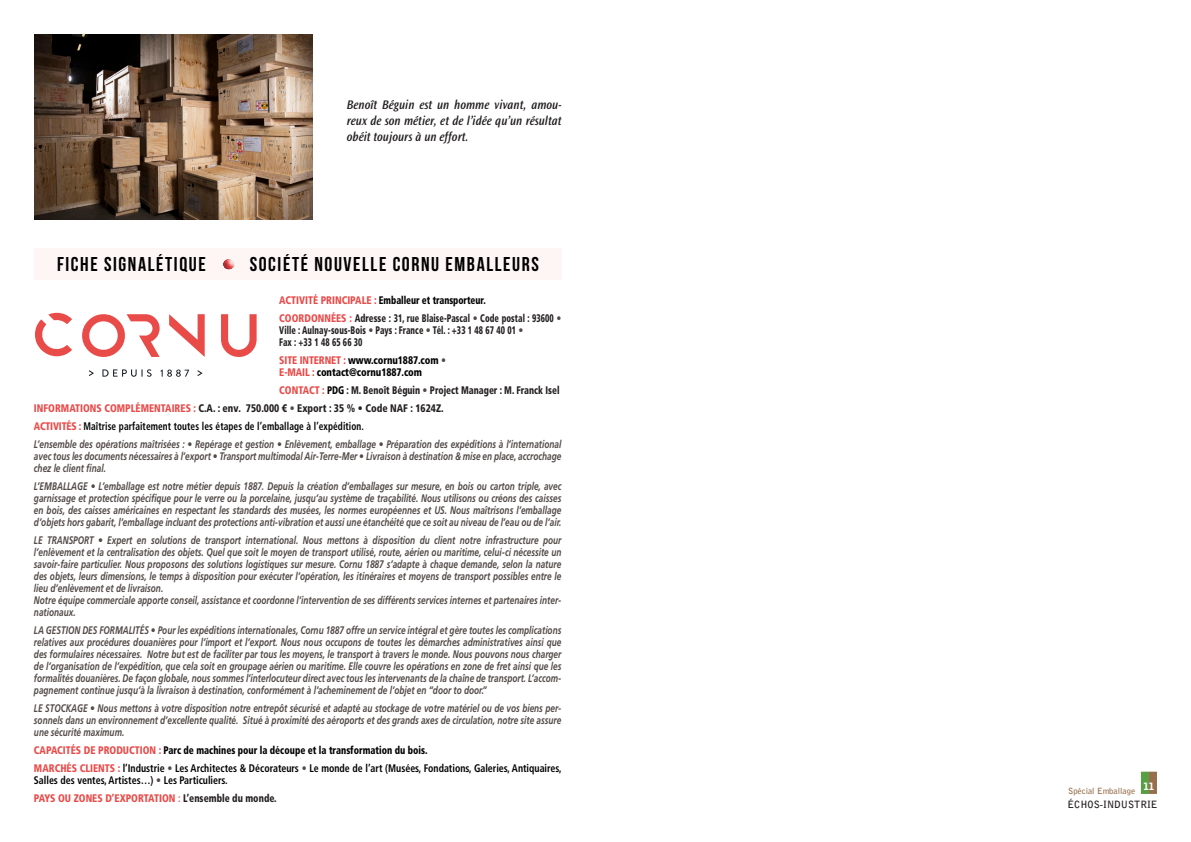
<style>
.page{position:relative;width:1191px;height:842px;background:#fff}
.page>*{position:absolute;margin:0;border:0;box-sizing:border-box;transform-origin:0 0}
.t1{font:700 20px "Bebas Neue";letter-spacing:.08em;color:#000}
.t2{font:italic 600 13px/15.6px "Ocean Sans Std";color:#231f20;text-align:justify;scale:.9 1}
.t3{font:italic 700 11px/12px "Frutiger LT Std";color:#524a47;text-align:justify;scale:.75 1}
.t4{font:700 condensed 11px/12px "Frutiger LT Std";color:#000;scale:.9 1}
.t5{font:900 condensed 11px/12px "Frutiger LT Std";color:#231f20;scale:.8 1}
.t6{font:900 condensed 11px "Frutiger LT Std";letter-spacing:-.005em;color:#000;scale:.85 1}
.t7{font:700 condensed 11px "Frutiger LT Std";color:#000;scale:.85 1}
.t8{font:900 condensed 11px "Frutiger LT Std";color:#231f20;scale:.9 1}
.t9{font:900 condensed 11px "Frutiger LT Std";letter-spacing:-.005em;color:#000;scale:.9 1}
.t10{font:900 condensed 11px "Frutiger LT Std";color:#231f20;scale:.83 1}
.t11{font:900 condensed 11px "Frutiger LT Std";letter-spacing:-.005em;color:#000;scale:.83 1}
.t12{font:900 condensed 11px "Frutiger LT Std";color:#e94b49;scale:.9 1}
.t13{font:900 condensed 11px "Frutiger LT Std";color:#231f20;scale:.75 1}
.t14{font:700 10px "Bell Gothic Std";color:#231f20}
.t15{font:900 10px "Bell Gothic Std";color:#fff}
.t16{font:700 8.5px "Bell Gothic Std";color:#976f4c}
.s1{color:#e94b49}
.s2{color:#524a47}
.s3{color:#000}
.s4{font-weight:900;color:#e94b49}
.s5{font-weight:900;font-style:normal;font-stretch:condensed}
.s6{font-weight:900;color:#524a47}
.s7{font-weight:700}
.s8{color:#231f20}
</style>
<div class="page">
<img style="left:35px;top:34px;width:278px;height:186px">
<svg style="left:102px;top:369px;width:50px;height:8px"></svg>
<svg style="left:160px;top:369px;width:29px;height:8px"></svg>
<svg style="left:89px;top:370px;width:5px;height:6px"></svg>
<svg style="left:198px;top:370px;width:4px;height:6px"></svg>
<svg style="left:82px;top:314px;width:78px;height:43px"></svg>
<svg style="left:169px;top:314px;width:36px;height:43px"></svg>
<svg style="left:221px;top:314px;width:36px;height:43px"></svg>
<svg style="left:35px;top:313px;width:37px;height:43px"></svg>
<div style="left:34px;top:248px;width:527px;height:31px;background:#fef6f4"></div>
<div style="left:223px;top:258px;width:10px;height:12px;background:#9f7fa2;opacity:.75"></div>
<div style="left:1141px;top:772px;width:8px;height:22px;background:#589e43"></div>
<div style="left:1149px;top:772px;width:8px;height:22px;background:#976f4c"></div>
<p class="t2" style="left:347px;top:97px;width:240px">Benoît Béguin est un homme vivant, amou&shy;reux de son métier, et de l’idée qu’un résultat obéit toujours à un effort.</p>
<p class="t1" style="left:57px;top:253px;width:150px">FICHE SIGNALÉTIQUE</p>
<p class="t1" style="left:250px;top:253px;width:291px">SOCIÉTÉ NOUVELLE CORNU EMBALLEURS</p>
<p class="t11" style="left:279px;top:294px;width:250px"><span class="s1">ACTIVITÉ PRINCIPALE :</span> Emballeur et transporteur.</p>
<p class="t5" style="left:279px;top:312px;width:354px"><span class="s1">COORDONNÉES :</span> Adresse : 31, rue Blaise-Pascal <span class="s2">•</span> Code postal : 93600 <span class="s2">•<br></span>Ville : Aulnay-sous-Bois <span class="s2">•</span> Pays : France <span class="s2">•</span> Tél. : +33 1 48 67 40 01 <span class="s2">•</span></p>
<p class="t13" style="left:279px;top:336px;width:113px">Fax : +33 1 48 65 66 30</p>
<p class="t9" style="left:279px;top:354px;width:187px"><span class="s1">SITE INTERNET :</span> www.cornu1887.com <span class="s2">•</span></p>
<p class="t9" style="left:279px;top:366px;width:160px"><span class="s1">E-MAIL :</span> contact@cornu1887.com</p>
<p class="t10" style="left:279px;top:384px;width:339px"><span class="s1">CONTACT :</span> <span class="s3">PDG</span> : M. Benoît Béguin <span class="s2">•</span> Project Manager : M. Franck Isel</p>
<p class="t8" style="left:34px;top:402px;width:457px"><span class="s1">INFORMATIONS COMPLÉMENTAIRES :</span> C.A. : env. 750.000 € <span class="s2">•</span> Export : 35 % • Code NAF : 1624Z.</p>
<p class="t7" style="left:34px;top:420px;width:390px"><span class="s4">ACTIVITÉS :</span> Maîtrise parfaitement toutes les étapes de l’emballage à l’expédition.</p>
<p class="t3" style="left:34px;top:438px;width:704px">L’ensemble des opérations maîtrisées : <span class="s5">•</span> Repérage et gestion <span class="s5">•</span> Enlèvement, emballage <span class="s5">•</span> Préparation des expéditions à l’international avec tous les documents nécessaires à l’export <span class="s5">•</span> Transport multimodal Air-Terre-Mer <span class="s5">•</span> Livraison à destination &amp; mise en place, accrochage chez le client final.</p>
<p class="t3" style="left:34px;top:480px;width:705px">L’EMBALLAGE <span class="s5">•</span> L’emballage est notre métier depuis 1887. Depuis la création d’emballages sur mesure, en bois ou carton triple, avec garnissage et protection spécifique pour le verre ou la porcelaine, jusqu’au système de traçabilité. Nous utilisons ou créons des caisses en bois, des caisses américaines en respectant les standards des musées, les normes européennes et US. Nous maîtrisons l’emballage d’objets hors gabarit, l’emballage incluant des protections anti-vibration et aussi une étanchéité que ce soit au niveau de l’eau ou de l’air.</p>
<p class="t3" style="left:34px;top:534px;width:705px">LE TRANSPORT <span class="s5">•</span> Expert en solutions de transport international. Nous mettons à disposition du client notre infrastructure pour l’enlèvement et la centralisation des objets. Quel que soit le moyen de transport utilisé, route, aérien ou maritime, celui-ci nécessite un savoir-faire particulier. Nous proposons des solutions logistiques sur mesure. Cornu 1887 s’adapte à chaque demande, selon la nature des objets, leurs dimensions, le temps à disposition pour exécuter l’opération, les itinéraires et moyens de transport possibles entre le lieu d’enlèvement et de livraison.</p>
<p class="t3" style="left:34px;top:594px;width:704px">Notre équipe commerciale apporte conseil, assistance et coordonne l’intervention de ses différents services internes et partenaires inter&shy;nationaux.</p>
<p class="t3" style="left:34px;top:624px;width:705px">LA GESTION DES FORMALITÉS <span class="s5">•</span> Pour les expéditions internationales, Cornu 1887 offre un service intégral et gère toutes les complications relatives aux procédures douanières pour l’import et l’export. Nous nous occupons de toutes les démarches administratives ainsi que des formulaires nécessaires. Notre but est de faciliter par tous les moyens, le transport à travers le monde. Nous pouvons nous charger de l’organisation de l’expédition, que cela soit en groupage aérien ou maritime. Elle couvre les opérations en zone de fret ainsi que les formalités douanières. De façon globale, nous sommes l’interlocuteur direct avec tous les intervenants de la chaîne de transport. L’accom&shy;pagnement continue jusqu’à la livraison à destination, conformément à l’acheminement de l’objet en “door to door.”</p>
<p class="t3" style="left:34px;top:702px;width:704px">LE STOCKAGE <span class="s5">•</span> Nous mettons à votre disposition notre entrepôt sécurisé et adapté au stockage de votre matériel ou de vos biens per&shy;sonnels dans un environnement d’excellente qualité. Situé à proximité des aéroports et des grands axes de circulation, notre site assure une sécurité maximum.</p>
<p class="t6" style="left:34px;top:744px;width:464px"><span class="s1">CAPACITÉS DE PRODUCTION :</span> Parc de machines pour la découpe et la transformation du bois.</p>
<p class="t4" style="left:34px;top:762px;width:588px"><span class="s4">MARCHÉS CLIENTS :</span> l’Industrie <span class="s6">•</span> Les Architectes &amp; Décorateurs <span class="s6">•</span> Le monde de l’art (Musées, Fondations, Galeries, Antiquaires,<br>Salles des ventes, Artistes…) <span class="s6">•</span> Les Particuliers.</p>
<p class="t12" style="left:34px;top:792px;width:271px">PAYS OU ZONES D’EXPORTATION <span class="s7">:</span> <span class="s8">L’ensemble du monde.</span></p>
<p class="t16" style="left:1068px;top:786px;width:69px">Spécial Emballage</p>
<p class="t15" style="left:1143px;top:781px;width:13px">11</p>
<p class="t14" style="left:1067px;top:798px;width:91px">ÉCHOS-INDUSTRIE</p>
</div>
